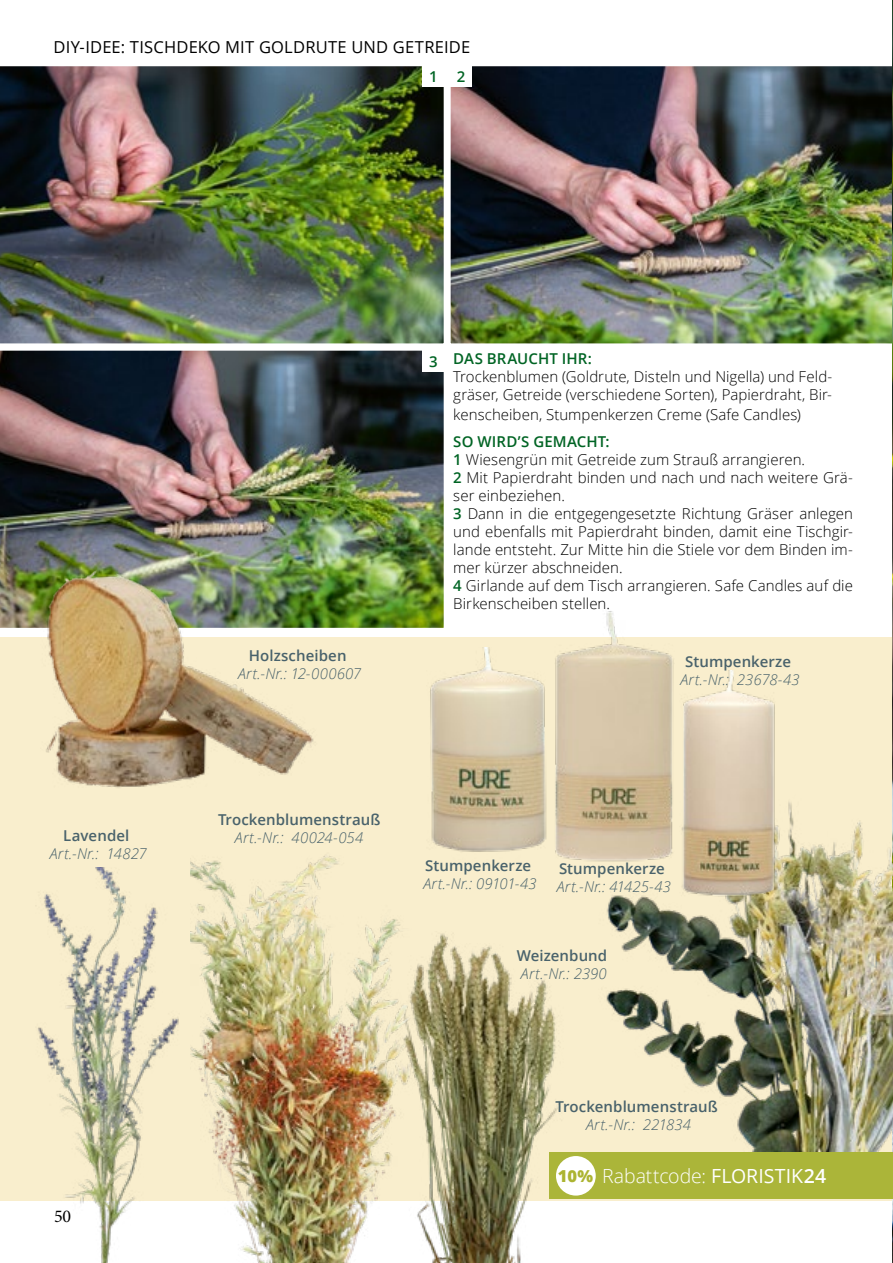
<style>
.page{position:relative;width:893px;height:1263px;background:#fff}
.page>*{position:absolute;margin:0;border:0;box-sizing:border-box;transform-origin:0 0}
.t1{font:300 19.5px "Open Sans";color:#fff}
.t2{font:18px "Minion Pro";color:#000}
.t3{font:16.5px "Open Sans";letter-spacing:.01em;color:#000}
.t4{font:800 16.5px "Open Sans";color:#acb431}
.t5{font:300 15px/18px "Open Sans";letter-spacing:.005em;color:#000}
.t6{font:italic 300 15px "Open Sans";letter-spacing:.005em;color:#49626b}
.t7{font:600 15px "Open Sans";letter-spacing:.005em;color:#49626b}
.t8{font:600 15px "Open Sans";letter-spacing:.005em;color:#006424}
.s1{font-weight:600;color:#006424}
.s2{font-weight:400}
.s3{font-weight:600}
</style>
<div class="page">
<div style="left:0;top:637px;width:893px;height:563px;background:#f9eecd"></div>
<img style="left:450px;top:66px;width:442px;height:278px">
<img style="left:892px;top:0;width:1px;height:1263px">
<img style="left:0;top:66px;width:444px;height:278px">
<img style="left:0;top:350px;width:444px;height:278px">
<div style="left:423px;top:66px;width:21px;height:21px;background:#fff"></div>
<div style="left:450px;top:66px;width:22px;height:21px;background:#fff"></div>
<div style="left:423px;top:350px;width:21px;height:21px;background:#fff"></div>
<img style="left:606px;top:770px;width:287px;height:382px">
<div style="left:550px;top:1152px;width:343px;height:47px;background:#abb539"></div>
<div style="left:556px;top:1156px;width:40px;height:39px;background:#fff;border-radius:50%"></div>
<img style="left:412px;top:933px;width:158px;height:330px">
<img style="left:555px;top:611px;width:119px;height:257px">
<img style="left:430px;top:648px;width:117px;height:204px">
<img style="left:668px;top:670px;width:122px;height:234px">
<img style="left:29px;top:560px;width:289px;height:228px">
<img style="left:12px;top:868px;width:169px;height:395px">
<img style="left:190px;top:856px;width:222px;height:407px">
<p class="t3" style="left:54px;top:36px;width:418px">DIY-IDEE: TISCHDEKO MIT GOLDRUTE UND GETREIDE</p>
<p class="t8" style="left:429px;top:66px;width:10px">1</p>
<p class="t8" style="left:457px;top:66px;width:10px">2</p>
<p class="t7" style="left:63px;top:825px;width:68px">Lavendel</p>
<p class="t6" style="left:50px;top:843px;width:99px">Art.-Nr.: 14827</p>
<p class="t2" style="left:54px;top:1204px;width:19px">50</p>
<p class="t7" style="left:249px;top:645px;width:99px">Holzscheiben</p>
<p class="t6" style="left:238px;top:663px;width:125px">Art.-Nr.: 12-000607</p>
<p class="t8" style="left:429px;top:351px;width:10px">3</p>
<p class="t8" style="left:453px;top:348px;width:140px">DAS BRAUCHT IHR:</p>
<p class="t5" style="left:453px;top:367px;width:381px">Trockenblumen (Goldrute, Disteln und Nigella) und Feld&shy;gräser, Getreide (verschiedene Sorten), Papierdraht, Bir-</p>
<p class="t5" style="left:453px;top:405px;width:349px">kenscheiben, Stumpenkerzen Creme (Safe Candles)</p>
<p class="t5" style="left:453px;top:432px;width:401px"><span class="s1">SO WIRD’S GEMACHT:<br>1</span> Wiesengrün mit Getreide zum Strauß arrangieren.<br><span class="s1">2</span> Mit Papierdraht binden und nach und nach weitere Grä&shy;ser einbeziehen.<br><span class="s1">3</span> Dann in die entgegengesetzte Richtung Gräser anlegen und ebenfalls mit Papierdraht binden, damit eine Tischgir&shy;lande entsteht. Zur Mitte hin die Stiele vor dem Binden im&shy;mer kürzer abschneiden.<br><span class="s1">4</span> Girlande auf dem Tisch arrangieren. Safe Candles auf die Birkenscheiben stellen.</p>
<p class="t7" style="left:685px;top:651px;width:107px">Stumpenkerze</p>
<p class="t6" style="left:680px;top:669px;width:121px">Art.-Nr.: 23678-43</p>
<p class="t7" style="left:218px;top:809px;width:164px">Trockenblumenstrauß</p>
<p class="t6" style="left:235px;top:827px;width:130px">Art.-Nr.: 40024-054</p>
<p class="t7" style="left:425px;top:855px;width:107px">Stumpenkerze</p>
<p class="t6" style="left:423px;top:873px;width:115px">Art.-Nr.: 09101-43</p>
<p class="t7" style="left:559px;top:858px;width:107px">Stumpenkerze</p>
<p class="t6" style="left:557px;top:876px;width:116px">Art.-Nr.: 41425-43</p>
<p class="t7" style="left:517px;top:945px;width:92px">Weizenbund</p>
<p class="t6" style="left:521px;top:963px;width:87px">Art.-Nr.: 2390</p>
<p class="t7" style="left:555px;top:1096px;width:164px">Trockenblumenstrauß</p>
<p class="t6" style="left:586px;top:1114px;width:106px">Art.-Nr.: 221834</p>
<p class="t4" style="left:558px;top:1163px;width:37px">10%</p>
<h1 class="t1" style="left:602px;top:1163px;width:226px">Rabattcode: <span class="s2">FLORISTIK</span><span class="s3">24</span></h1>
</div>
